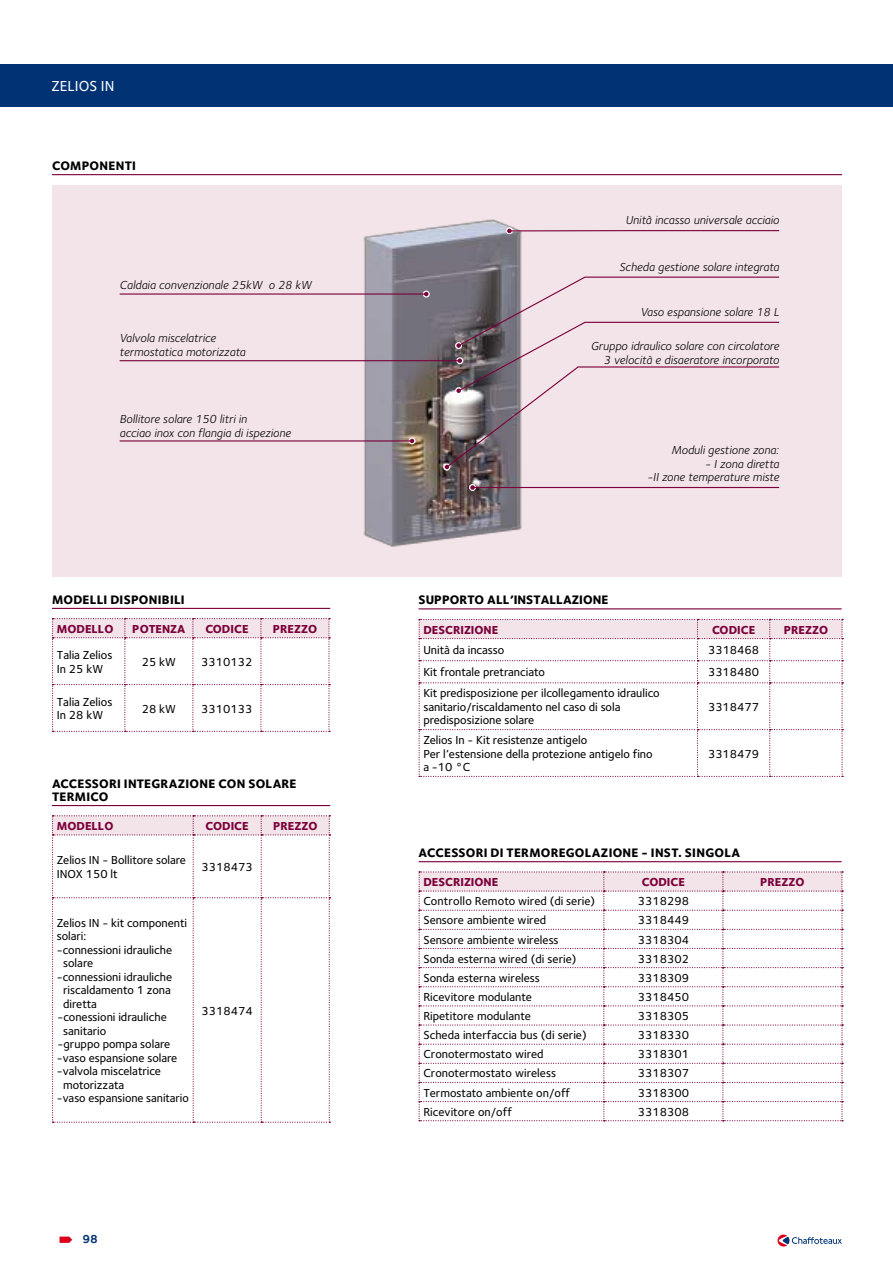
<style>
.page{position:relative;width:893px;height:1263px;background:#fff}
.page>*{position:absolute;margin:0;border:0;box-sizing:border-box;transform-origin:0 0}
.t1{font:500 15px "Foundry Sterling";color:#fff}
.t2{font:800 12.75px "Foundry Sterling";letter-spacing:.02em;color:#000}
.t3{font:500 12px/13.5px "Foundry Sterling";color:#000}
.t4{font:italic 12px/13.5px "Foundry Sterling";color:#000}
.t5{font:800 12px "Foundry Sterling";color:#7b003b}
.t6{font:700 12px "Foundry Sterling";color:#003274}
</style>
<div class="page">
<svg style="left:777px;top:1234px;width:65px;height:12px"></svg>
<svg style="left:60px;top:1236px;width:12px;height:7px"></svg>
<hr style="left:52px;top:174px;width:790px;height:1px;background:#7b003b">
<div style="left:52px;top:185px;width:790px;height:391px;background:#f2e4e8"></div>
<img style="left:332px;top:219px;width:230px;height:328px">
<svg style="left:423px;top:291px;width:7px;height:7px"></svg>
<hr style="left:120px;top:293px;width:306px;height:2px;background:#7b003b">
<svg style="left:424px;top:292px;width:4px;height:4px"></svg>
<svg style="left:409px;top:437px;width:7px;height:7px"></svg>
<svg style="left:443px;top:464px;width:7px;height:7px"></svg>
<hr style="left:473px;top:487px;width:306px;height:1px;background:#7b003b">
<svg style="left:470px;top:485px;width:5px;height:5px"></svg>
<hr style="left:120px;top:440px;width:292px;height:1px;background:#7b003b">
<svg style="left:410px;top:439px;width:4px;height:4px"></svg>
<hr style="left:120px;top:360px;width:340px;height:1px;background:#7b003b">
<svg style="left:506px;top:227px;width:7px;height:7px"></svg>
<svg style="left:507px;top:229px;width:273px;height:4px"></svg>
<hr style="left:52px;top:608px;width:278px;height:1px;background:#7b003b">
<svg style="left:52px;top:618px;width:278px;height:114px"></svg>
<hr style="left:52px;top:805px;width:278px;height:1px;background:#7b003b">
<svg style="left:52px;top:815px;width:278px;height:308px"></svg>
<hr style="left:419px;top:861px;width:423px;height:1px;background:#7b003b">
<svg style="left:419px;top:871px;width:424px;height:250px"></svg>
<hr style="left:419px;top:608px;width:423px;height:1px;background:#7b003b">
<svg style="left:419px;top:619px;width:424px;height:158px"></svg>
<div style="left:0;top:64px;width:893px;height:43px;background:#003274"></div>
<svg style="left:445px;top:276px;width:335px;height:193px"></svg>
<p class="t1" style="left:52px;top:75px;width:64px">ZELIOS IN</p>
<p class="t2" style="left:52px;top:157px;width:11px">COM</p>
<p class="t2" style="left:82px;top:157px;width:18px">PONENT</p>
<p class="t2" style="left:132px;top:157px;width:5px">I</p>
<p class="t4" style="left:120px;top:278px;width:193px">Caldaia convenzionale 25kW o 28 kW</p>
<p class="t4" style="left:120px;top:331px;width:127px">Valvola miscelatrice termostatica motorizzata</p>
<p class="t4" style="left:120px;top:412px;width:173px">Bollitore solare 150 litri in<br>acciao inox con flangia di ispezione</p>
<p class="t2" style="left:52px;top:590px;width:10px">MODELL</p>
<p class="t2" style="left:104px;top:590px;width:83px">I DISPONIBILI</p>
<p class="t5" style="left:57px;top:620px;width:9px">MODELLO</p>
<p class="t5" style="left:132px;top:620px;width:16px">POTEN</p>
<p class="t5" style="left:170px;top:620px;width:16px">ZA</p>
<p class="t5" style="left:205px;top:620px;width:10px">COD</p>
<p class="t5" style="left:230px;top:620px;width:12px">ICE</p>
<p class="t5" style="left:273px;top:620px;width:45px">PREZZO</p>
<p class="t3" style="left:57px;top:648px;width:57px">Talia Zelios<br>In 25 kW</p>
<p class="t3" style="left:142px;top:655px;width:36px">25 kW</p>
<p class="t3" style="left:201px;top:655px;width:53px">3310132</p>
<p class="t3" style="left:57px;top:695px;width:57px">Talia Zelios<br>In 28 kW</p>
<p class="t3" style="left:142px;top:701px;width:36px">28 kW</p>
<p class="t3" style="left:201px;top:701px;width:53px">3310133</p>
<p class="t2" style="left:52px;top:775px;width:10px">ACCESSOR</p>
<p class="t2" style="left:117px;top:775px;width:20px">I INTE</p>
<p class="t2" style="left:151px;top:775px;width:48px">GRAZIONE</p>
<p class="t2" style="left:218px;top:775px;width:10px">CON</p>
<p class="t2" style="left:248px;top:775px;width:9px">SOLARE</p>
<p class="t2" style="left:52px;top:787px;width:10px">TERM</p>
<p class="t2" style="left:86px;top:787px;width:14px">ICO</p>
<p class="t5" style="left:57px;top:817px;width:9px">MODELLO</p>
<p class="t5" style="left:206px;top:817px;width:10px">COD</p>
<p class="t5" style="left:231px;top:817px;width:12px">ICE</p>
<p class="t5" style="left:273px;top:817px;width:45px">PREZZO</p>
<p class="t3" style="left:57px;top:853px;width:131px">Zelios IN - Bollitore solare<br>INOX 150 lt</p>
<p class="t3" style="left:202px;top:860px;width:53px">3318473</p>
<p class="t3" style="left:57px;top:916px;width:132px">Zelios IN - kit componenti</p>
<p class="t3" style="left:57px;top:929px;width:31px">solari:</p>
<p class="t3" style="left:57px;top:943px;width:117px">-connessioni idrauliche</p>
<p class="t3" style="left:63px;top:956px;width:31px">solare</p>
<p class="t3" style="left:57px;top:970px;width:117px">-connessioni idrauliche</p>
<p class="t3" style="left:63px;top:983px;width:109px">riscaldamento 1 zona</p>
<p class="t3" style="left:63px;top:997px;width:35px">diretta</p>
<p class="t3" style="left:58px;top:1010px;width:111px">-conessioni idrauliche</p>
<p class="t3" style="left:63px;top:1024px;width:45px">sanitario</p>
<p class="t3" style="left:58px;top:1037px;width:114px">-gruppo pompa solare</p>
<p class="t3" style="left:57px;top:1051px;width:122px">-vaso espansione solare</p>
<p class="t3" style="left:57px;top:1064px;width:106px">-valvola miscelatrice</p>
<p class="t3" style="left:63px;top:1078px;width:62px">motorizzata</p>
<p class="t3" style="left:57px;top:1091px;width:134px">-vaso espansione sanitario</p>
<p class="t3" style="left:202px;top:1003px;width:53px">3318474</p>
<p class="t6" style="left:83px;top:1230px;width:17px">98</p>
<p class="t4" style="left:625px;top:213px;width:155px">Unità incasso universale acciaio</p>
<p class="t4" style="left:619px;top:260px;width:162px">Scheda gestione solare integrata</p>
<p class="t4" style="left:640px;top:305px;width:140px">Vaso espansione solare 18 L</p>
<p class="t4" style="left:591px;top:339px;width:190px;text-align:right">Gruppo idraulico solare con circolatore<br>3 velocità e disaeratore incorporato</p>
<p class="t4" style="left:671px;top:443px;width:110px">Moduli gestione zona:</p>
<p class="t4" style="left:647px;top:457px;width:134px;text-align:right">- I zona diretta<br>-II zone temperature miste</p>
<p class="t2" style="left:419px;top:591px;width:41px">SUPPORTO</p>
<p class="t2" style="left:487px;top:591px;width:39px">ALL’INSTALLA</p>
<p class="t2" style="left:572px;top:591px;width:21px">ZIONE</p>
<p class="t5" style="left:423px;top:621px;width:9px">DESCR</p>
<p class="t5" style="left:460px;top:621px;width:23px">IZIONE</p>
<p class="t5" style="left:712px;top:621px;width:10px">COD</p>
<p class="t5" style="left:737px;top:621px;width:12px">ICE</p>
<p class="t5" style="left:784px;top:621px;width:45px">PREZZO</p>
<p class="t3" style="left:423px;top:643px;width:82px">Unità da incasso</p>
<p class="t3" style="left:708px;top:643px;width:53px">3318468</p>
<p class="t3" style="left:423px;top:665px;width:123px">Kit frontale pretranciato</p>
<p class="t3" style="left:708px;top:665px;width:53px">3318480</p>
<p class="t3" style="left:423px;top:686px;width:238px">Kit predisposizione per ilcollegamento idraulico sanitario/riscaldamento nel caso di sola predisposizione solare</p>
<p class="t3" style="left:708px;top:700px;width:53px">3318477</p>
<p class="t3" style="left:423px;top:733px;width:231px">Zelios In - Kit resistenze antigelo<br>Per l’estensione della protezione antigelo fino a -10 °C</p>
<p class="t3" style="left:708px;top:746px;width:53px">3318479</p>
<p class="t2" style="left:419px;top:844px;width:10px">ACCESSOR</p>
<p class="t2" style="left:484px;top:844px;width:33px">I DI TERMORE</p>
<p class="t2" style="left:566px;top:844px;width:19px">GOLA</p>
<p class="t2" style="left:601px;top:844px;width:21px">ZIONE</p>
<p class="t2" style="left:642px;top:844px;width:83px">- INST. SINGOLA</p>
<p class="t5" style="left:423px;top:874px;width:9px">DESCR</p>
<p class="t5" style="left:460px;top:874px;width:23px">IZIONE</p>
<p class="t5" style="left:642px;top:874px;width:10px">COD</p>
<p class="t5" style="left:667px;top:874px;width:12px">ICE</p>
<p class="t5" style="left:760px;top:874px;width:45px">PREZZO</p>
<p class="t3" style="left:423px;top:894px;width:173px">Controllo Remoto wired (di serie)</p>
<p class="t3" style="left:638px;top:894px;width:53px">3318298</p>
<p class="t3" style="left:423px;top:913px;width:124px">sensore ambiente wired</p>
<p class="t3" style="left:638px;top:913px;width:53px">3318449</p>
<p class="t3" style="left:423px;top:932px;width:137px">Sensore ambiente wireless</p>
<p class="t3" style="left:638px;top:932px;width:53px">3318304</p>
<p class="t3" style="left:423px;top:951px;width:155px">sonda esterna wired (di serie)</p>
<p class="t3" style="left:638px;top:951px;width:53px">3318302</p>
<p class="t3" style="left:423px;top:971px;width:118px">sonda esterna wireless</p>
<p class="t3" style="left:638px;top:971px;width:53px">3318309</p>
<p class="t3" style="left:423px;top:990px;width:110px">Ricevitore modulante</p>
<p class="t3" style="left:638px;top:990px;width:53px">3318450</p>
<p class="t3" style="left:423px;top:1009px;width:109px">Ripetitore modulante</p>
<p class="t3" style="left:638px;top:1009px;width:53px">3318305</p>
<p class="t3" style="left:423px;top:1028px;width:165px">Scheda interfaccia bus (di serie)</p>
<p class="t3" style="left:638px;top:1028px;width:53px">3318330</p>
<p class="t3" style="left:423px;top:1047px;width:122px">cronotermostato wired</p>
<p class="t3" style="left:638px;top:1047px;width:53px">3318301</p>
<p class="t3" style="left:423px;top:1066px;width:134px">cronotermostato wireless</p>
<p class="t3" style="left:638px;top:1066px;width:53px">3318307</p>
<p class="t3" style="left:423px;top:1085px;width:148px">Termostato ambiente on/off</p>
<p class="t3" style="left:638px;top:1085px;width:53px">3318300</p>
<p class="t3" style="left:423px;top:1105px;width:90px">Ricevitore on/off</p>
<p class="t3" style="left:638px;top:1105px;width:53px">3318308</p>
</div>
